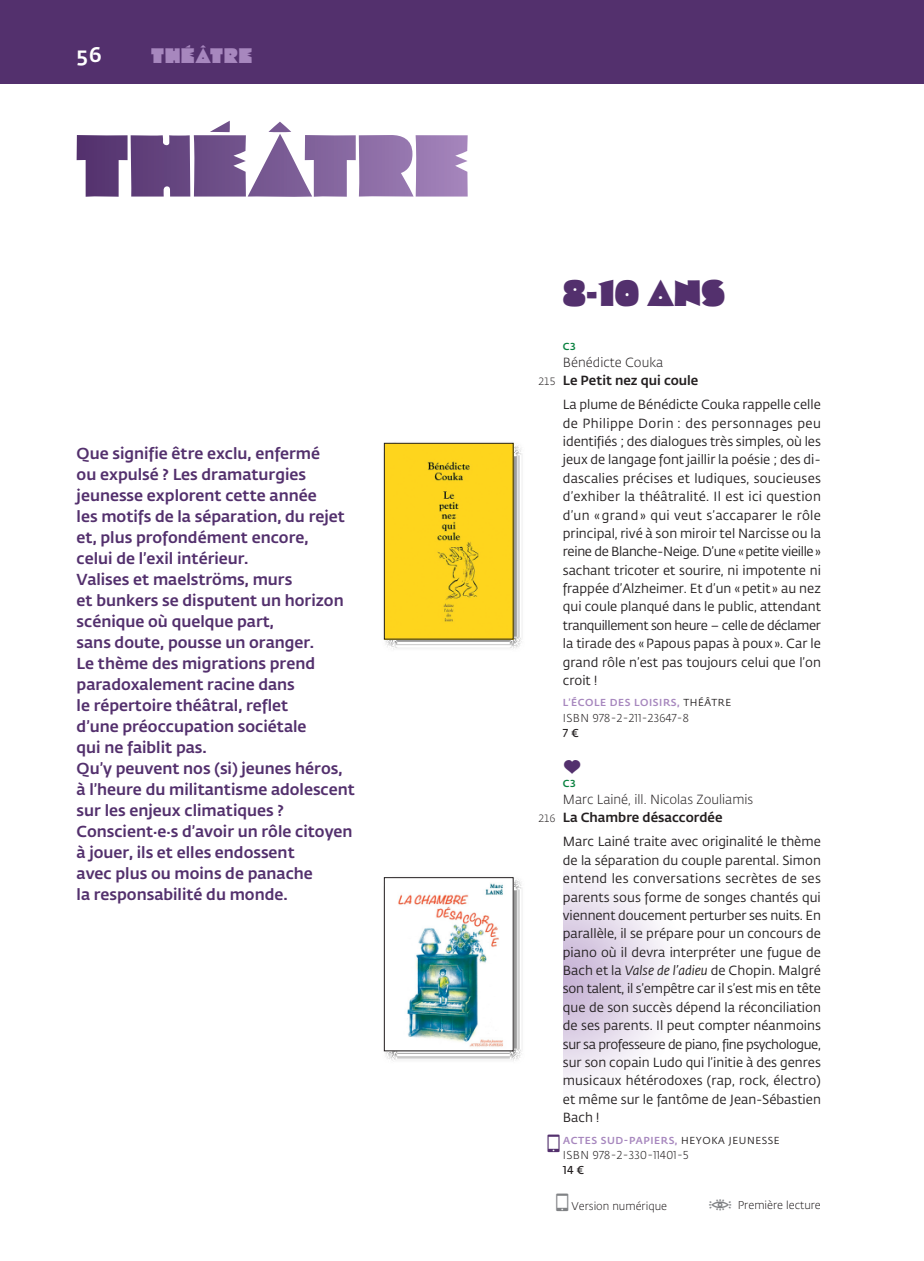
<style>
.page{position:relative;width:924px;height:1261px;background:#fff}
.page>*{position:absolute;margin:0;border:0;box-sizing:border-box;transform-origin:0 0}
.t1{font:36.75px "Cooter Deuce";color:#53306d}
.t2{font:21px "Cooter Deuce";letter-spacing:.05em;color:#a787be}
.t3{font:500 21px "Fedra Sans Pro";color:#fff}
.t4{font:500 15.75px/21px "Fedra Sans Pro";color:#53306d}
.t5{font:14px "RLPE";color:#53306d}
.t6{font:13.12px/18.4px "Fedra Sans Pro";color:#231f20;text-align:justify}
.t7{font:300 13.12px "Fedra Sans Pro";color:#231f20}
.t8{font:500 13.12px "Fedra Sans Pro";color:#231f20}
.t9{font:300 11.38px "Fedra Sans Pro";letter-spacing:.03em;color:#231f20}
.t10{font:600 11.38px "Fedra Sans Pro";color:#231f20}
.t11{font:300 11.2px "Fedra Sans Pro";color:#231f20}
.t12{font:500 10.15px "Fedra Sans Pro";letter-spacing:.06em;color:#a787be}
.t13{font:500 10.15px "Fedra Sans Pro";color:#0b8241}
.s1{font-weight:300;font-size:10.5px}
.s2{font-weight:400;color:#231f20}
.s3{font-style:italic}
</style>
<div class="page">
<hr style="left:920px;top:0;width:4px;height:83px;background:#53306d">
<div style="left:0;top:0;width:920px;height:83px;background:#53306d"></div>
<img style="left:383px;top:442px;width:139px;height:207px">
<img style="left:386px;top:445px;width:125px;height:192px">
<div style="left:384px;top:443px;width:129px;height:196px;border:1px solid #231f20"></div>
<img style="left:383px;top:877px;width:139px;height:184px">
<img style="left:386px;top:880px;width:125px;height:169px">
<svg style="left:77px;top:121px;width:391px;height:76px"></svg>
<p class="t3" style="left:77px;top:47px;width:27px">56</p>
<p class="t2" style="left:151px;top:43px;width:102px">THÉÂTRE</p>
<p class="t4" style="left:77px;top:444px;width:280px">Que signifie être exclu, enfermé<br>ou expulsé ? Les dramaturgies jeunesse explorent cette année<br>les motifs de la séparation, du rejet et, plus profondément encore,<br>celui de l’exil intérieur.<br>Valises et maelströms, murs<br>et bunkers se disputent un horizon scénique où quelque part,<br>sans doute, pousse un oranger.<br>Le thème des migrations prend paradoxalement racine dans<br>le répertoire théâtral, reflet<br>d’une préoccupation sociétale<br>qui ne faiblit pas.<br>Qu’y peuvent nos (si) jeunes héros, à l’heure du militantisme adolescent sur les enjeux climatiques ?<br>Conscient.e.s d’avoir un rôle citoyen à jouer, ils et elles endossent<br>avec plus ou moins de panache<br>la responsabilité du monde.</p>
<p class="t1" style="left:563px;top:272px;width:164px">8-10 ANS</p>
<p class="t13" style="left:563px;top:342px;width:14px">C3</p>
<p class="t7" style="left:563px;top:357px;width:102px">Bénédicte Couka</p>
<p class="t8" style="left:538px;top:375px;width:162px"><span class="s1">215</span> Le Petit nez qui coule</p>
<p class="t6" style="left:563px;top:397px;width:259px">La plume de Bénédicte Couka rappelle celle de Philippe Dorin : des personnages peu identifiés ; des dialogues très simples, où les jeux de langage font jaillir la poésie ; des di&shy;dascalies précises et ludiques, soucieuses d’exhiber la théâtralité. Il est ici question d’un « grand» qui veut s’accaparer le rôle principal, rivé à son miroir tel Narcisse ou la reine de Blanche-Neige. D’une «petite vieille» sachant tricoter et sourire, ni impotente ni frappée d’Alzheimer. Et d’un «petit » au nez qui coule planqué dans le public, attendant tranquillement son heure – celle de déclamer la tirade des «Papous papas à poux». Car le grand rôle n’est pas toujours celui que l’on croit !</p>
<p class="t12" style="left:563px;top:699px;width:170px">L’ÉCOLE DES LOISIRS, <span class="s2">THÉÂTRE</span></p>
<p class="t9" style="left:563px;top:713px;width:128px">ISBN 978-2-211-23647-8</p>
<p class="t10" style="left:563px;top:728px;width:18px">7 €</p>
<p class="t5" style="left:563px;top:759px;width:20px">a</p>
<p class="t13" style="left:563px;top:779px;width:14px">C3</p>
<p class="t7" style="left:563px;top:795px;width:192px">Marc Lainé, ill. Nicolas Zouliamis</p>
<p class="t8" style="left:538px;top:812px;width:186px"><span class="s1">216</span> La Chambre désaccordée</p>
<p class="t6" style="left:563px;top:834px;width:259px">Marc Lainé traite avec originalité le thème de la séparation du couple parental. Simon entend les conversations secrètes de ses parents sous forme de songes chantés qui viennent doucement perturber ses nuits. En parallèle, il se prépare pour un concours de piano où il devra interpréter une fugue de Bach et la <span class="s3">Valse de l’adieu</span> de Chopin. Malgré son talent, il s’empêtre car il s’est mis en tête que de son succès dépend la réconciliation de ses parents. Il peut compter néanmoins sur sa professeure de piano, fine psychologue, sur son copain Ludo qui l’initie à des genres musicaux hétérodoxes (rap, rock, électro) et même sur le fantôme de Jean-Sébastien Bach !</p>
<p class="t12" style="left:563px;top:1136px;width:218px">ACTES SUD-PAPIERS, <span class="s2">HEYOKA JEUNESSE</span></p>
<p class="t9" style="left:563px;top:1150px;width:127px">ISBN 978-2-330-11401-5</p>
<p class="t10" style="left:563px;top:1165px;width:23px">14 €</p>
<p class="t11" style="left:571px;top:1201px;width:97px">Version numérique</p>
<p class="t11" style="left:738px;top:1201px;width:85px">Première lecture</p>
</div>
